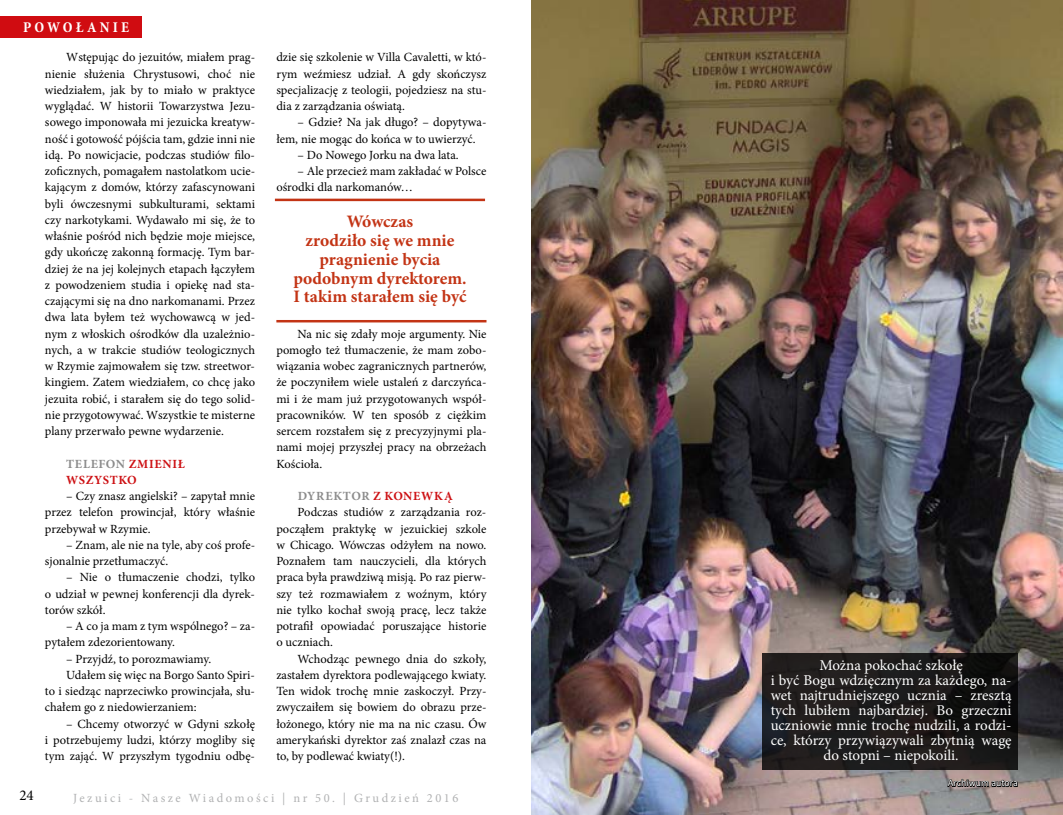
<style>
.page{position:relative;width:1063px;height:815px;background:#fff}
.page>*{position:absolute;margin:0;border:0;box-sizing:border-box;transform-origin:0 0}
.t1{font:700 17.5px/18.8px "Minion Pro";letter-spacing:-.005em;color:#c33415;text-align:center}
.t2{font:15px/15px "Minion Pro";color:#fff;text-align:center}
.t3{font:700 condensed 15px "Minion Pro";letter-spacing:.21em;color:#fff}
.t4{font:15px "Minion Pro";color:#000}
.t5{font:12.5px/16.2px "Minion Pro";color:#000;text-align:justify}
.t6{font:12.5px "Minion Pro";letter-spacing:.2em;color:#b1b2b3}
.t7{font:700 12.5px/16.2px "Minion Pro";letter-spacing:.105em;color:#cd1013}
.t8{font:700 12.5px "Minion Pro";letter-spacing:.155em;color:#8b8b8b}
.t9{font:10px "Calibri";color:#fff}
.s1{color:#8b8b8b}
.s2{color:#cd1013}
</style>
<div class="page">
<div style="left:0;top:16px;width:142px;height:22px;background:#d00c11"></div>
<hr style="left:275px;top:199px;width:210px;height:2px;background:#c33415">
<hr style="left:276px;top:320px;width:210px;height:2px;background:#c33415">
<img style="left:531px;top:0;width:532px;height:815px">
<svg style="left:947px;top:773px;width:72px;height:23px;background:#827573"></svg>
<div style="left:762px;top:654px;width:256px;height:116px;background:linear-gradient(to right,#242222,#131211)"></div>
<p class="t3" style="left:23px;top:17px;width:108px">POWOŁANIE</p>
<p class="t5" style="left:45px;top:49px;width:212px;text-indent:21px">Wstępując do jezuitów, miałem prag&shy;nienie służenia Chrystusowi, choć nie wiedziałem, jak by to miało w praktyce wyglądać. W historii Towarzystwa Jezu&shy;sowego imponowała mi jezuicka kreatyw&shy;ność i gotowość pójścia tam, gdzie inni nie idą. Po nowicjacie, podczas studiów filo&shy;zoficznych, pomagałem nastolatkom ucie&shy;kającym z domów, którzy zafascynowani byli ówczesnymi subkulturami, sektami czy narkotykami. Wydawało mi się, że to właśnie pośród nich będzie moje miejsce, gdy ukończę zakonną formację. Tym bar&shy;dziej że na jej kolejnych etapach łączyłem z powodzeniem studia i opiekę nad sta&shy;czającymi się na dno narkomanami. Przez dwa lata byłem też wychowawcą w jed&shy;nym z włoskich ośrodków dla uzależnio&shy;nych, a w trakcie studiów teologicznych w Rzymie zajmowałem się tzw. streetwor&shy;kingiem. Zatem wiedziałem, co chcę jako jezuita robić, i starałem się do tego solid&shy;nie przygotowywać. Wszystkie te misterne plany przerwało pewne wydarzenie.</p>
<p class="t7" style="left:66px;top:455px;width:117px"><span class="s1">Telefon</span> zmienił wszystko</p>
<p class="t5" style="left:45px;top:488px;width:212px;text-indent:21px">– Czy znasz angielski? – zapytał mnie przez telefon prowincjał, który właśnie przebywał w Rzymie.</p>
<p class="t5" style="left:45px;top:537px;width:212px;text-indent:21px">– Znam, ale nie na tyle, aby coś profe&shy;sjonalnie przetłumaczyć.</p>
<p class="t5" style="left:45px;top:569px;width:212px;text-indent:21px">– Nie o tłumaczenie chodzi, tylko o udział w pewnej konferencji dla dyrek&shy;torów szkół.</p>
<p class="t5" style="left:45px;top:618px;width:212px;text-indent:21px">– A co ja mam z tym wspólnego? – za&shy;pytałem zdezorientowany.</p>
<p class="t5" style="left:66px;top:650px;width:146px">– Przyjdź, to porozmawiamy.</p>
<p class="t5" style="left:66px;top:667px;width:190px">Udałem się więc na Borgo Santo Spiri-</p>
<p class="t5" style="left:45px;top:683px;width:212px">to i siedząc naprzeciwko prowincjała, słu-</p>
<p class="t5" style="left:45px;top:699px;width:153px">chałem go z niedowierzaniem:</p>
<p class="t5" style="left:45px;top:715px;width:212px;text-indent:21px">– Chcemy otworzyć w Gdyni szkołę i potrzebujemy ludzi, którzy mogliby się tym zająć. W przyszłym tygodniu odbę-</p>
<p class="t5" style="left:276px;top:49px;width:212px">dzie się szkolenie w Villa Cavaletti, w któ&shy;rym weźmiesz udział. A gdy skończysz specjalizację z teologii, pojedziesz na stu&shy;dia z zarządzania oświatą.</p>
<p class="t5" style="left:276px;top:114px;width:212px;text-indent:21px">– Gdzie? Na jak długo? – dopytywa&shy;łem, nie mogąc do końca w to uwierzyć.</p>
<p class="t5" style="left:298px;top:147px;width:163px">– Do Nowego Jorku na dwa lata.</p>
<p class="t5" style="left:276px;top:163px;width:212px;text-indent:21px">– Ale przecież mam zakładać w Polsce ośrodki dla narkomanów…</p>
<h1 class="t1" style="left:293px;top:212px;width:175px">Wówczas<br>zrodziło się we mnie pragnienie bycia podobnym dyrektorem.<br>I takim starałem się być</h1>
<p class="t5" style="left:276px;top:325px;width:212px;text-indent:21px">Na nic się zdały moje argumenty. Nie pomogło też tłumaczenie, że mam zobo&shy;wiązania wobec zagranicznych partnerów, że poczyniłem wiele ustaleń z darczyńca&shy;mi i że mam już przygotowanych współ&shy;pracowników. W ten sposób z ciężkim sercem rozstałem się z precyzyjnymi pla&shy;nami mojej przyszłej pracy na obrzeżach Kościoła.</p>
<p class="t8" style="left:298px;top:487px;width:157px">Dyrektor <span class="s2">z konewką</span></p>
<p class="t5" style="left:298px;top:504px;width:190px">Podczas studiów z zarządzania roz-</p>
<p class="t5" style="left:276px;top:520px;width:212px">począłem praktykę w jezuickiej szkole</p>
<p class="t5" style="left:276px;top:537px;width:212px">w Chicago. Wówczas odżyłem na nowo.</p>
<p class="t5" style="left:276px;top:553px;width:212px">Poznałem tam nauczycieli, dla których</p>
<p class="t5" style="left:276px;top:569px;width:212px">praca była prawdziwą misją. Po raz pierw-</p>
<p class="t5" style="left:276px;top:585px;width:212px">szy też rozmawiałem z woźnym, który</p>
<p class="t5" style="left:276px;top:602px;width:212px">nie tylko kochał swoją pracę, lecz także</p>
<p class="t5" style="left:276px;top:618px;width:212px">potrafił opowiadać poruszające historie</p>
<p class="t5" style="left:276px;top:634px;width:58px">o uczniach.</p>
<p class="t5" style="left:298px;top:650px;width:190px">Wchodząc pewnego dnia do szkoły,</p>
<p class="t5" style="left:276px;top:667px;width:212px">zastałem dyrektora podlewającego kwiaty.</p>
<p class="t5" style="left:276px;top:683px;width:212px">Ten widok trochę mnie zaskoczył. Przy-</p>
<p class="t5" style="left:276px;top:699px;width:212px">zwyczaiłem się bowiem do obrazu prze-</p>
<p class="t5" style="left:276px;top:715px;width:212px">łożonego, który nie ma na nic czasu. Ów</p>
<p class="t5" style="left:276px;top:732px;width:212px">amerykański dyrektor zaś znalazł czas na</p>
<p class="t5" style="left:276px;top:748px;width:130px">to, by podlewać kwiaty(!).</p>
<p class="t4" style="left:19px;top:785px;width:16px">24</p>
<p class="t6" style="left:73px;top:789px;width:387px">Jezuici - Nasze Wiadomości | nr 50. | Grudzień 2016</p>
<p class="t2" style="left:771px;top:658px;width:242px">Można pokochać szkołę<br>i być Bogu wdzięcznym za każdego, na&shy;wet najtrudniejszego ucznia – zresztą tych lubiłem najbardziej. Bo grzeczni uczniowie mnie trochę nudzili, a rodzi&shy;ce, którzy przywiązywali zbytnią wagę do stopni – niepokoili.</p>
<p class="t9" style="left:948px;top:776px;width:72px">Archiwum autora</p>
</div>
